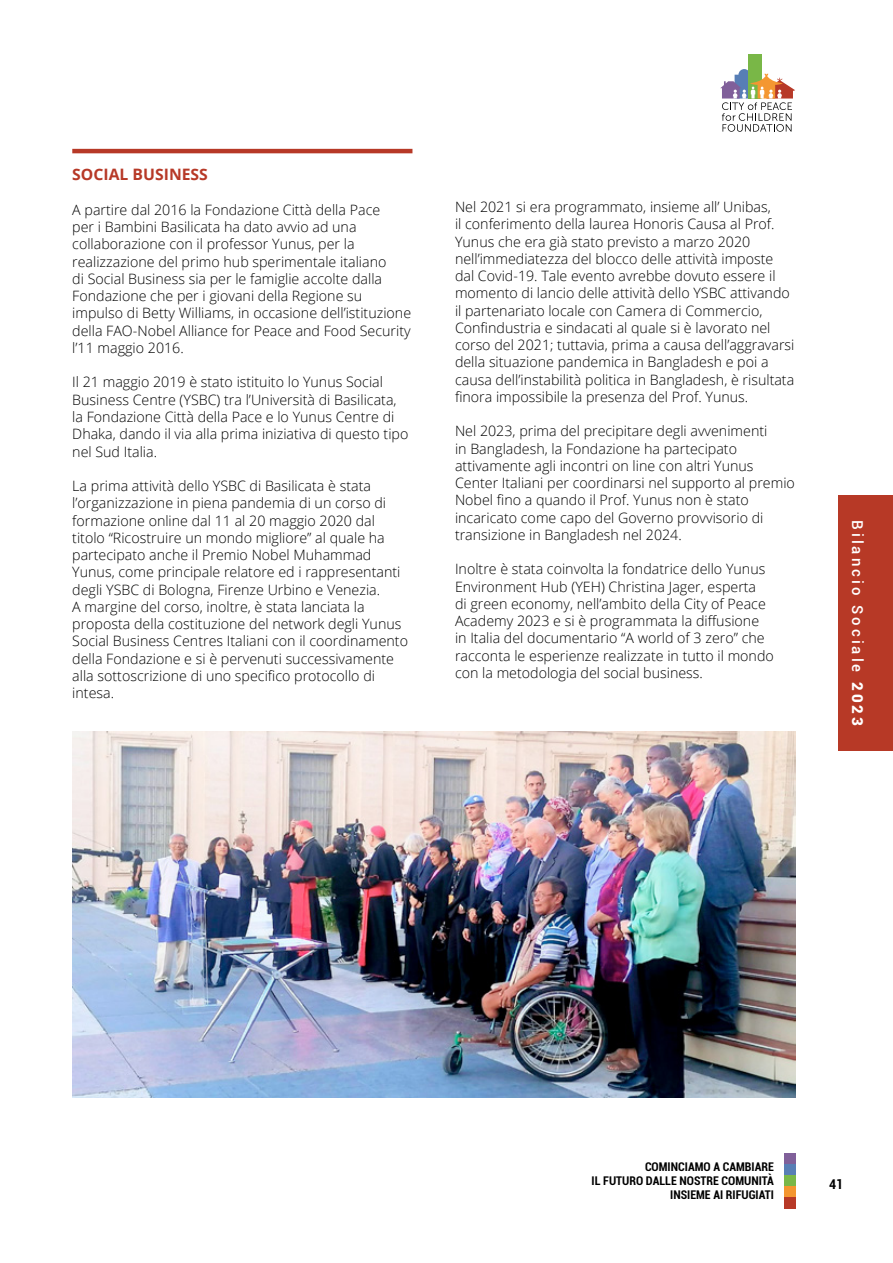
<style>
.page{position:relative;width:893px;height:1263px;background:#fff}
.page>*{position:absolute;margin:0;border:0;box-sizing:border-box;transform-origin:0 0}
.t1{font:700 15.75px "Open Sans";color:#b73927}
.t2{font:500 15px "Roboto";letter-spacing:.2em;color:#fff}
.t3{font:300 14.25px/17.2px "Open Sans";color:#000}
.t4{font:700 condensed 13.5px "Roboto";color:#000}
.t5{font:700 condensed 12px/14.4px "Roboto";color:#000;text-align:right}
.s1{font-weight:900}
</style>
<div class="page">
<div style="left:749px;top:54px;width:13px;height:45px;background:#79b747"></div>
<svg style="left:720px;top:69px;width:75px;height:63px"></svg>
<div style="left:839px;top:495px;width:54px;height:255px;background:#b73926"></div>
<div style="left:784px;top:1154px;width:11px;height:11px;background:#80609a"></div>
<div style="left:784px;top:1165px;width:11px;height:11px;background:#587eb5"></div>
<div style="left:784px;top:1176px;width:11px;height:11px;background:#7ab748"></div>
<div style="left:784px;top:1187px;width:11px;height:11px;background:#f49630"></div>
<div style="left:784px;top:1198px;width:11px;height:11px;background:#b73927"></div>
<hr style="left:72px;top:149px;width:340px;height:4px;background:#b73927">
<img style="left:72px;top:731px;width:723px;height:366px">
<p class="t1" style="left:72px;top:164px;width:137px">SOCIAL BUSINESS</p>
<p class="t3" style="left:72px;top:201px;width:340px">A partire dal 2016 la Fondazione Città della Pace<br>per i Bambini Basilicata ha dato avvio ad una collaborazione con il professor Yunus, per la realizzazione del primo hub sperimentale italiano<br>di Social Business sia per le famiglie accolte dalla Fondazione che per i giovani della Regione su impulso di Betty Williams, in occasione dell’istituzione della FAO-Nobel Alliance for Peace and Food Security l’11 maggio 2016.</p>
<p class="t3" style="left:72px;top:373px;width:338px">Il 21 maggio 2019 è stato istituito lo Yunus Social Business Centre (YSBC) tra l’Università di Basilicata, la Fondazione Città della Pace e lo Yunus Centre di Dhaka, dando il via alla prima iniziativa di questo tipo nel Sud Italia.</p>
<p class="t3" style="left:72px;top:477px;width:337px">La prima attività dello YSBC di Basilicata è stata l’organizzazione in piena pandemia di un corso di formazione online dal 11 al 20 maggio 2020 dal titolo “Ricostruire un mondo migliore” al quale ha partecipato anche il Premio Nobel Muhammad Yunus, come principale relatore ed i rappresentanti degli YSBC di Bologna, Firenze Urbino e Venezia.<br>A margine del corso, inoltre, è stata lanciata la proposta della costituzione del network degli Yunus Social Business Centres Italiani con il coordinamento della Fondazione e si è pervenuti successivamente alla sottoscrizione di uno specifico protocollo di intesa.</p>
<p class="t3" style="left:455px;top:198px;width:341px">Nel 2021 si era programmato, insieme all’ Unibas,<br>il conferimento della laurea Honoris Causa al Prof.<br>Yunus che era già stato previsto a marzo 2020 nell’immediatezza del blocco delle attività imposte dal Covid-19. Tale evento avrebbe dovuto essere il momento di lancio delle attività dello YSBC attivando il partenariato locale con Camera di Commercio, Confindustria e sindacati al quale si è lavorato nel corso del 2021; tuttavia, prima a causa dell’aggravarsi della situazione pandemica in Bangladesh e poi a causa dell’instabilità politica in Bangladesh, è risultata finora impossibile la presenza del Prof. Yunus.</p>
<p class="t3" style="left:455px;top:422px;width:341px">Nel 2023, prima del precipitare degli avvenimenti<br>in Bangladesh, la Fondazione ha partecipato attivamente agli incontri on line con altri Yunus Center Italiani per coordinarsi nel supporto al premio Nobel fino a quando il Prof. Yunus non è stato incaricato come capo del Governo provvisorio di transizione in Bangladesh nel 2024.</p>
<p class="t3" style="left:455px;top:560px;width:320px">Inoltre è stata coinvolta la fondatrice dello Yunus Environment Hub (YEH) Christina Jager, esperta<br>di green economy, nell’ambito della City of Peace Academy 2023 e si è programmata la diffusione in Italia del documentario “A world of 3 zero” che racconta le esperienze realizzate in tutto il mondo con la metodologia del social business.</p>
<p class="t2" style="left:868px;top:520px;width:207px;rotate:90deg">Bilancio Sociale <span class="s1">2023</span></p>
<p class="t5" style="left:592px;top:1159px;width:184px">COMINCIAMO A CAMBIARE<br>IL FUTURO DALLE NOSTRE COMUNITÀ<br>INSIEME AI RIFUGIATI</p>
<p class="t4" style="left:829px;top:1174px;width:16px">41</p>
</div>
